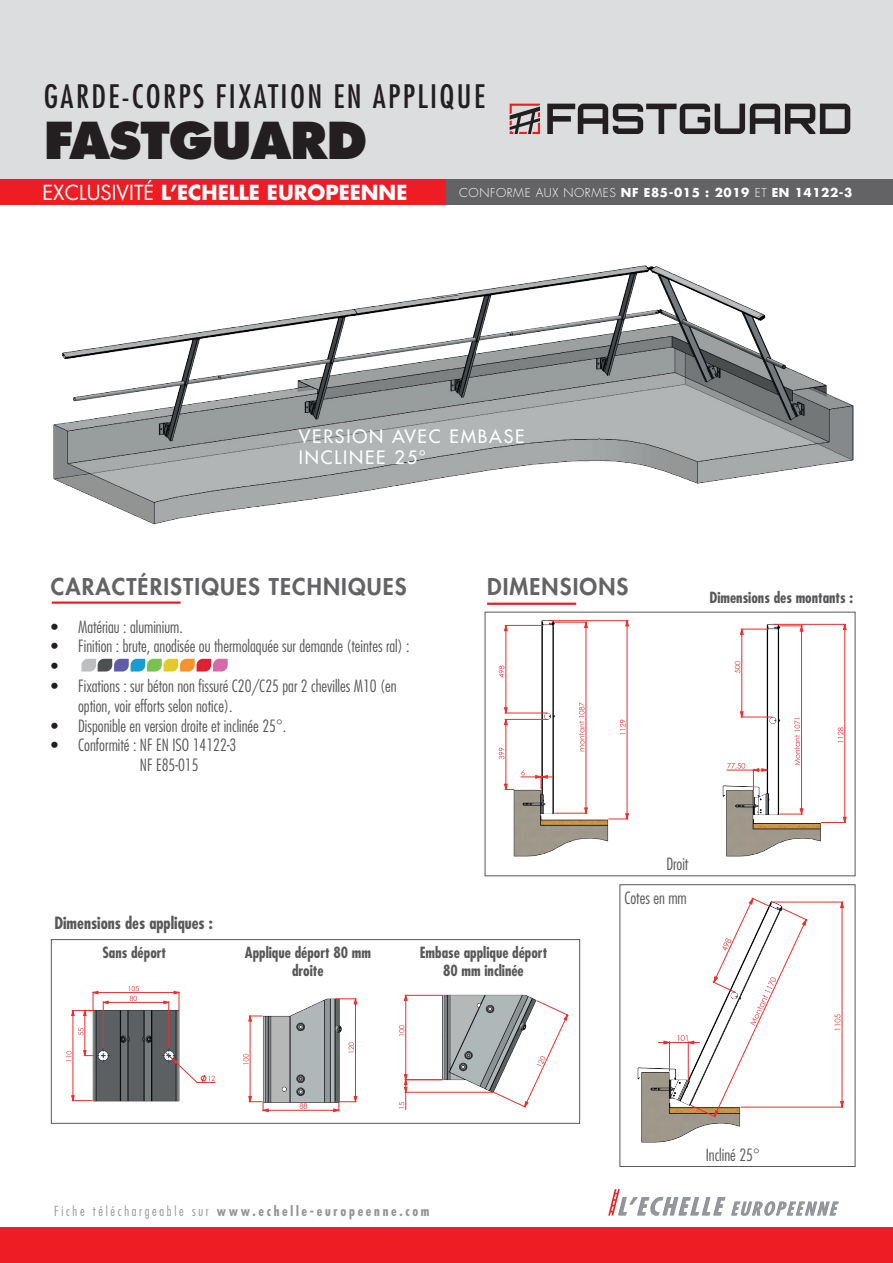
<style>
.page{position:relative;width:893px;height:1263px;background:#fff}
.page>*{position:absolute;margin:0;border:0;box-sizing:border-box;transform-origin:0 0}
.t1{font:800 49.5px "Futura Std";letter-spacing:-.025em;color:#231f20}
.t2{font:condensed 31.5px "Futura Std";letter-spacing:.075em;color:#231f20}
.t3{font:800 22.5px "Futura Std";letter-spacing:.05em;color:#636366}
.t4{font:700 20.1px "Futura Std";color:#fff}
.t5{font:500 18px/21px "Futura Std";letter-spacing:.1em;color:#fff}
.t6{font:300 condensed 16.5px/19.8px "Futura Std";color:#57585a}
.t7{font:700 condensed 16.5px "Futura Std";color:#57585a}
.t8{font:700 condensed 15px/18px "Futura Std";color:#57585a;text-align:center}
.t9{font:700 condensed 13.5px "Futura Std";letter-spacing:.2em;color:#939598}
.t10{font:700 12px "Futura Std";letter-spacing:.05em;color:#fff}
.s1{font-weight:400}
.s2{font-weight:300}
.s3{color:#231f20}
</style>
<div class="page">
<div style="left:0;top:0;width:893px;height:180px;background:#dcdddf"></div>
<svg style="left:547px;top:104px;width:303px;height:30px"></svg>
<svg style="left:510px;top:104px;width:30px;height:30px"></svg>
<div style="left:0;top:179px;width:446px;height:26px;background:#ee1d23"></div>
<div style="left:446px;top:179px;width:447px;height:26px;background:#636366"></div>
<div style="left:0;top:1227px;width:893px;height:36px;background:#ee1d23"></div>
<svg style="left:608px;top:1189px;width:231px;height:27px"></svg>
<img style="left:637px;top:1067px;width:21px;height:76px">
<hr style="left:744px;top:1259px;width:110px;height:1px;background:#ee2d2d">
<hr style="left:892px;top:894px;width:1px;height:209px;background:#ee2d2d">
<hr style="left:710px;top:1262px;width:33px;height:1px;background:#ee2d2d">
<svg style="left:710px;top:1262px;width:26px;height:1px"></svg>
<div style="left:620px;top:884px;width:235px;height:283px;border:1px solid #57585a"></div>
<div style="left:51px;top:939px;width:529px;height:184px;border:1px solid #57585a"></div>
<svg style="left:81px;top:659px;width:147px;height:12px;background:#ae9a8b"></svg>
<img style="left:53px;top:265px;width:782px;height:260px">
<img style="left:835px;top:397px;width:19px;height:66px">
<img style="left:767px;top:265px;width:68px;height:22px">
<img style="left:361px;top:284px;width:98px;height:15px">
<hr style="left:52px;top:601px;width:129px;height:3px;background:#ee1d23">
<hr style="left:487px;top:603px;width:89px;height:2px;background:#ee1d23">
<div style="left:485px;top:612px;width:370px;height:264px;border:1px solid #57585a"></div>
<svg style="left:658px;top:893px;width:196px;height:255px"></svg>
<svg style="left:722px;top:629px;width:125px;height:228px"></svg>
<svg style="left:735px;top:629px;width:33px;height:88px"></svg>
<svg style="left:780px;top:626px;width:23px;height:189px"></svg>
<svg style="left:498px;top:620px;width:131px;height:237px"></svg>
<svg style="left:243px;top:998px;width:114px;height:114px"></svg>
<img style="left:405px;top:994px;width:134px;height:98px">
<hr style="left:405px;top:1092px;width:88px;height:1px;background:#ee2d2d">
<hr style="left:405px;top:1079px;width:37px;height:1px;background:#ee2d2d">
<hr style="left:405px;top:995px;width:37px;height:1px;background:#ee2d2d">
<svg style="left:492px;top:1001px;width:76px;height:106px"></svg>
<svg style="left:399px;top:995px;width:8px;height:115px"></svg>
<img style="left:79px;top:1101px;width:101px;height:1px">
<svg style="left:66px;top:986px;width:149px;height:115px"></svg>
<h2 class="t2" style="left:44px;top:77px;width:443px">GARDE-CORPS FIXATION EN APPLIQUE</h2>
<h1 class="t1" style="left:44px;top:109px;width:325px">FASTGUARD</h1>
<p class="t4" style="left:43px;top:179px;width:366px"><span class="s1">EXCLUSIVITÉ</span> L’ECHELLE EUROPEENNE</p>
<p class="t10" style="left:459px;top:184px;width:395px"><span class="s2">CONFORME AUX NORMES</span> NF E85-015 : 2019 <span class="s2">ET</span> EN 14122-3</p>
<p class="t5" style="left:299px;top:426px;width:227px">VERSION AVEC EMBASE<br>INCLINEE 25°</p>
<h3 class="t3" style="left:51px;top:572px;width:357px">CARACTÉRISTIQUES TECHNIQUES</h3>
<p class="t6" style="left:51px;top:617px;width:133px"><span class="s3">•</span> Matériau : aluminium.</p>
<p class="t6" style="left:51px;top:636px;width:360px"><span class="s3">•</span> Finition : brute, anodisée ou thermolaquée sur demande (teintes ral) : <span class="s3">•</span></p>
<p class="t6" style="left:78px;top:676px;width:320px;text-indent:-27px"><span class="s3">•</span> Fixations : sur béton non fissuré C20/C25 par 2 chevilles M10 (en option, voir efforts selon notice).</p>
<p class="t6" style="left:51px;top:716px;width:237px"><span class="s3">•</span> Disponible en version droite et inclinée 25°.</p>
<p class="t6" style="left:140px;top:735px;width:98px;text-indent:-89px"><span class="s3">•</span> Conformité : NF EN ISO 14122-3<br>NF E85-015</p>
<h3 class="t3" style="left:487px;top:572px;width:143px">DIMENSIONS</h3>
<p class="t8" style="left:709px;top:588px;width:145px">Dimensions des montants :</p>
<p class="t7" style="left:54px;top:913px;width:160px">Dimensions des appliques :</p>
<p class="t8" style="left:102px;top:944px;width:65px">Sans déport</p>
<p class="t8" style="left:245px;top:944px;width:128px">Applique déport 80 mm droite</p>
<p class="t8" style="left:420px;top:944px;width:129px">Embase applique déport<br>80 mm inclinée</p>
<p class="t6" style="left:666px;top:853px;width:24px">Droit</p>
<p class="t6" style="left:624px;top:887px;width:64px">Cotes en mm</p>
<p class="t9" style="left:54px;top:1202px;width:377px"><span class="s2">Fiche téléchargeable sur</span> www.echelle-europeenne.com</p>
<p class="t6" style="left:706px;top:1144px;width:55px">Incliné 25°</p>
</div>
